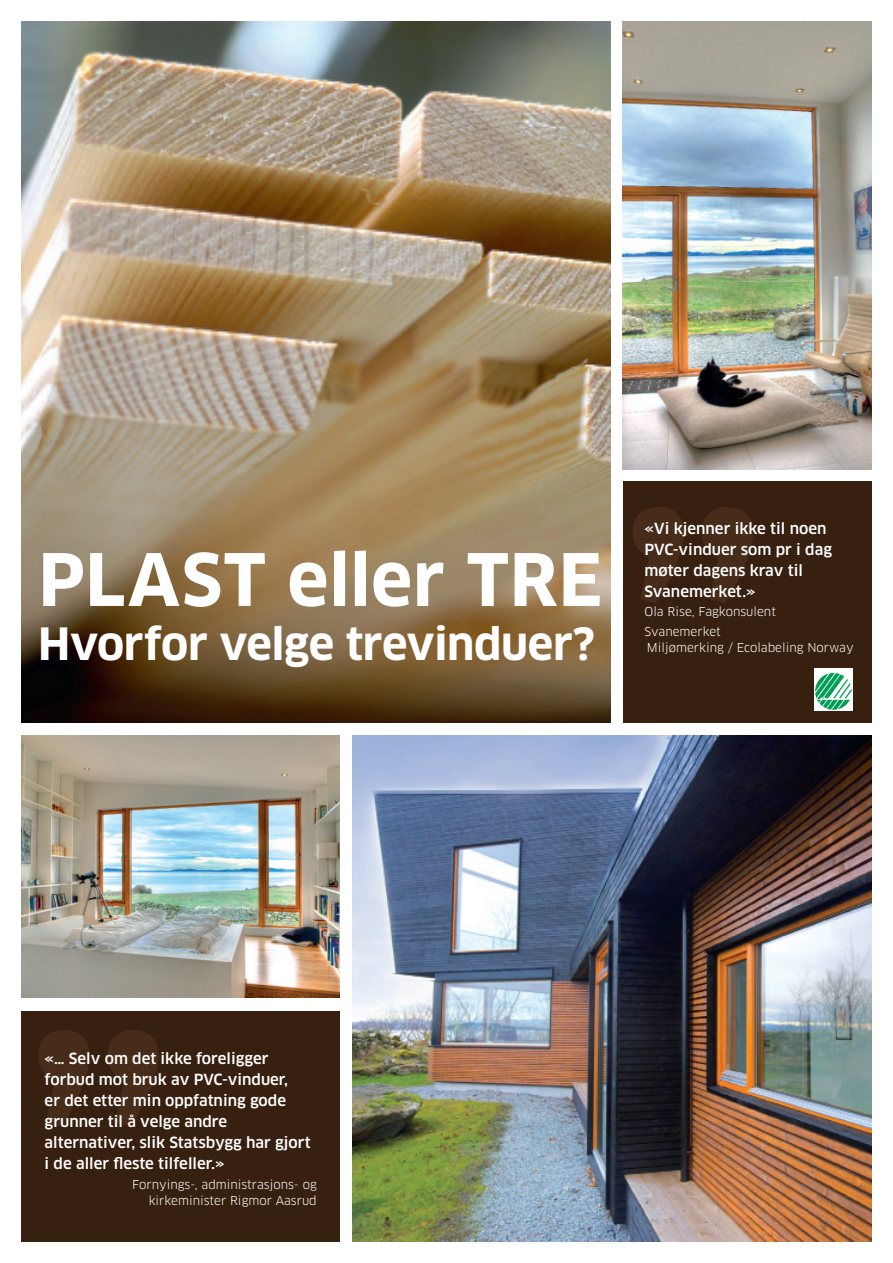
<style>
.page{position:relative;width:893px;height:1263px;background:#fff}
.page>*{position:absolute;margin:0;border:0;box-sizing:border-box;transform-origin:0 0}
.t1{font:500 342.15px "Clan OT";color:#543723}
.t2{font:700 70.5px "Clan OT";letter-spacing:.01em;color:#fff}
.t3{font:700 43.5px "Clan OT";letter-spacing:-.01em;color:#fff}
.t4{font:500 15px/21px "Clan OT";color:#fff}
.t5{font:12px/19.5px "Clan OT";color:#fff}
</style>
<div class="page">
<img style="left:21px;top:21px;width:589px;height:702px">
<div style="left:623px;top:482px;width:249px;height:241px;background:#382010"></div>
<img style="left:623px;top:21px;width:249px;height:448px">
<img style="left:21px;top:736px;width:318px;height:261px">
<img style="left:353px;top:736px;width:519px;height:506px">
<img style="left:814px;top:668px;width:39px;height:42px">
<div style="left:21px;top:1011px;width:318px;height:231px;background:#382010"></div>
<p class="t2" style="left:38px;top:539px;width:565px">PLAST eller TRE</p>
<p class="t3" style="left:38px;top:618px;width:558px">Hvorfor velge trevinduer?</p>
<h1 class="t1" style="left:617px;top:449px;width:154px">”</h1>
<p class="t4" style="left:645px;top:518px;width:189px">«Vi kjenner ikke til noen<br>PVC-vinduer som pr i dag møter dagens krav til<br>Svanemerket.»</p>
<p class="t5" style="left:645px;top:602px;width:133px">Ola Rise, Fagkonsulent<br>Svanemerket</p>
<p class="t5" style="left:647px;top:638px;width:208px">Miljømerking / Ecolabeling Norway</p>
<h1 class="t1" style="left:22px;top:972px;width:154px">”</h1>
<p class="t4" style="left:45px;top:1048px;width:268px">«… Selv om det ikke foreligger forbud mot bruk av PVC-vinduer,<br>er det etter min oppfatning gode grunner til å velge andre alternativer, slik Statsbygg har gjort i de aller fleste tilfeller.»</p>
<p class="t5" style="left:132px;top:1176px;width:186px;line-height:16.5px;text-align:right">Fornyings-, administrasjons- og kirkeminister Rigmor Aasrud</p>
</div>
